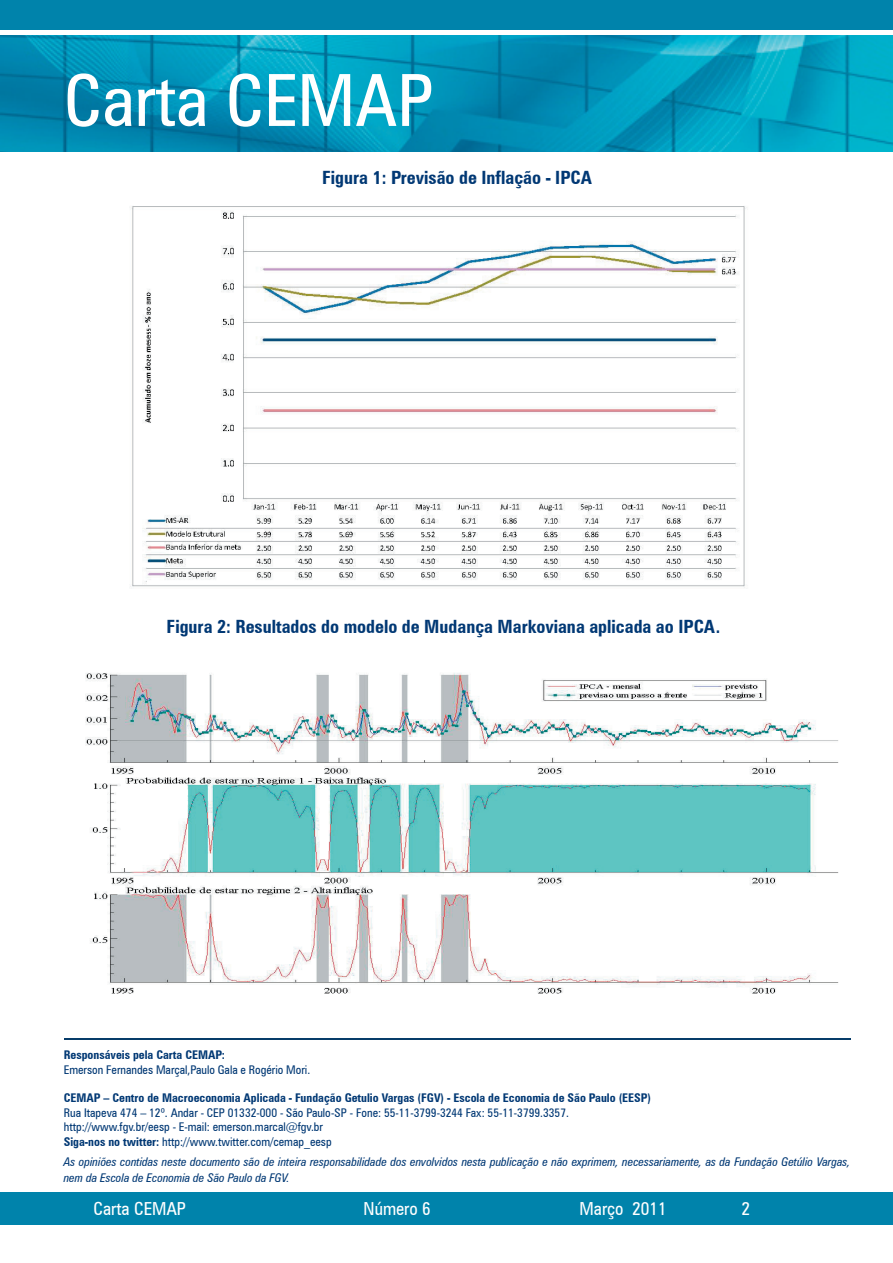
<style>
.page{position:relative;width:893px;height:1263px;background:#fff}
.page>*{position:absolute;margin:0;border:0;box-sizing:border-box;transform-origin:0 0}
.t1{font:condensed 72px "Zurich BT";color:#fff}
.t2{font:700 condensed 18.3px "Zurich BT";color:#013874}
.t3{font:condensed 18px "Zurich BT";color:#fff}
.t4{font:condensed 12px/14.4px "Zurich BT";color:#013874}
.t5{font:italic condensed 12px/16.2px "Zurich BT";color:#013874}
.t6{font:700 condensed 12px "Zurich BT";color:#013874}
.s1{font-weight:700}
</style>
<div class="page">
<img style="left:0;top:35px;width:893px;height:117px">
<div style="left:0;top:0;width:893px;height:30px;background:#0083ab"></div>
<div style="left:0;top:1192px;width:893px;height:33px;background:#0083ab"></div>
<hr style="left:64px;top:1038px;width:786px;height:2px;background:#073c69">
<img style="left:130px;top:206px;width:617px;height:382px">
<img style="left:85px;top:673px;width:754px;height:321px">
<h1 class="t1" style="left:64px;top:57px;width:371px">Carta CEMAP</h1>
<h2 class="t2" style="left:322px;top:167px;width:271px">Figura 1: Previsão de Inflação - IPCA</h2>
<h2 class="t2" style="left:167px;top:615px;width:555px">Figura 2: Resultados do modelo de Mudança Markoviana aplicada ao IPCA.</h2>
<p class="t6" style="left:64px;top:1047px;width:163px">Responsáveis pela Carta CEMAP:</p>
<p class="t4" style="left:64px;top:1062px;width:248px">Emerson Fernandes Marçal,Paulo Gala e Rogério Mori.</p>
<p class="t6" style="left:64px;top:1091px;width:589px">CEMAP – Centro de Macroeconomia Aplicada - Fundação Getulio Vargas (FGV) - Escola de Economia de São Paulo (EESP)</p>
<p class="t4" style="left:64px;top:1105px;width:507px">Rua Itapeva 474 – 12º. Andar - CEP 01332-000 - São Paulo-SP - Fone: 55-11-3799-3244 Fax: 55-11-3799.3357. http://www.fgv.br/eesp - E-mail: emerson.marcal@fgv.br<br><span class="s1">Siga-nos no twitter:</span> http://www.twitter.com/cemap_eesp</p>
<p class="t5" style="left:64px;top:1153px;width:788px">As opiniões contidas neste documento são de inteira responsabilidade dos envolvidos nesta publicação e não exprimem, necessariamente, as da Fundação Getúlio Vargas, nem da Escola de Economia de São Paulo da FGV.</p>
<h3 class="t3" style="left:94px;top:1198px;width:94px">Carta CEMAP</h3>
<h3 class="t3" style="left:364px;top:1198px;width:69px">Número 6</h3>
<h3 class="t3" style="left:580px;top:1198px;width:89px">Março 2011</h3>
<h3 class="t3" style="left:742px;top:1198px;width:10px">2</h3>
</div>
